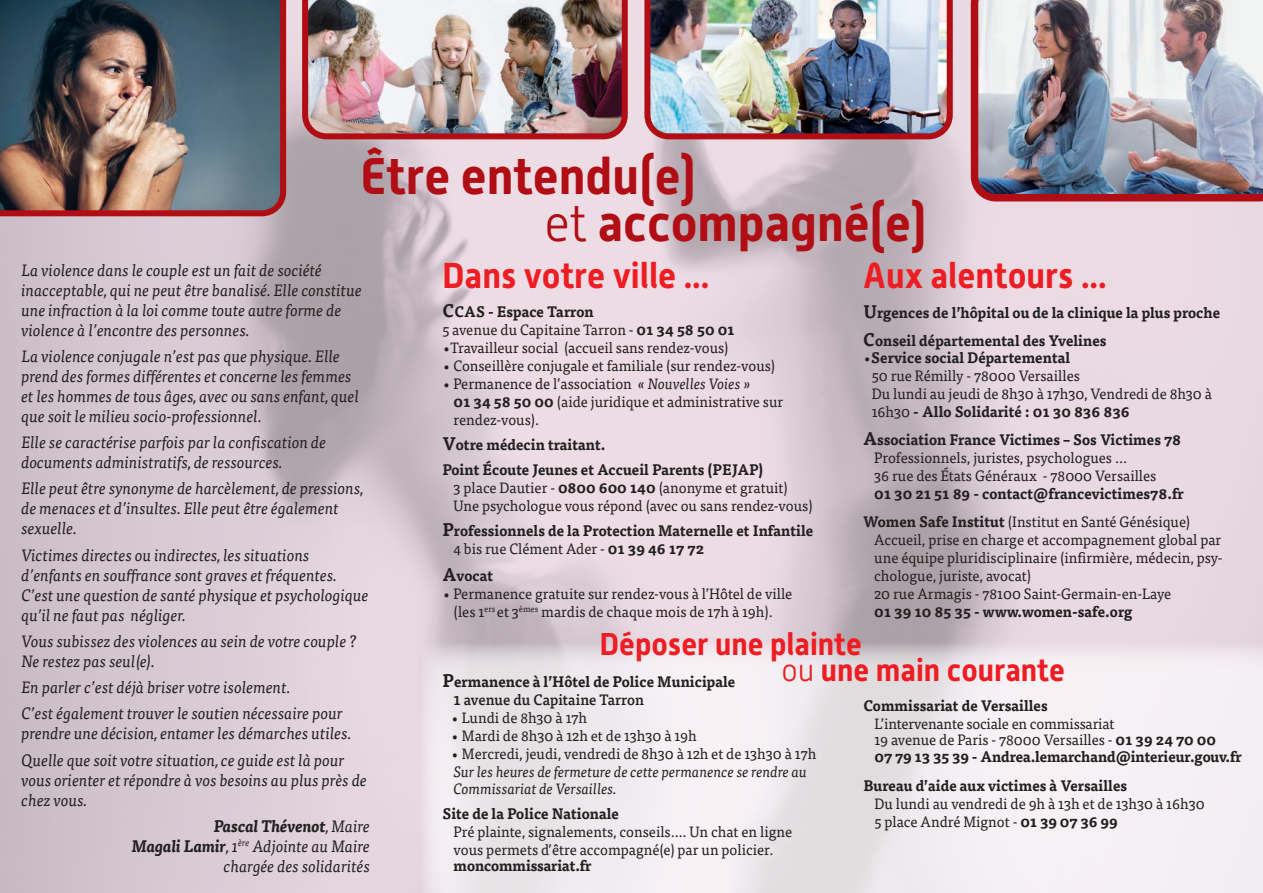
<style>
.page{position:relative;width:1263px;height:893px;background:#fff}
.page>*{position:absolute;margin:0;border:0;box-sizing:border-box;transform-origin:0 0}
.t1{font:700 51.45px/46.5px "Alwyn New";color:#b00d15;scale:.95 1}
.t2{font:700 36px "Alwyn New";color:#ee1d23;scale:.95 1}
.t3{font:700 31.5px/25.5px "Alwyn New";color:#ee1d23;scale:.95 1}
.t4{font:italic 16.5px/20px "Tisa OT";color:#231f20;scale:.95 1}
.t5{font:15px/18px "Tisa OT";color:#231f20;scale:.95 1}
.t6{font:700 15px/18px "Tisa OT";color:#231f20;scale:.95 1}
.t7{font:italic 15px/16.5px "Tisa OT";color:#231f20;scale:.95 1}
.s1{font-weight:300}
.s2{font-weight:700}
.s3{font-size:18px}
.s4{font-weight:400}
.s5{font-style:italic}
.s6{font-weight:700;font-size:18px}
.s7{font-weight:500;font-size:16.5px}
.s8{font-weight:500}
</style>
<div class="page">
<img style="left:0;top:0;width:286px;height:216px">
<img style="left:302px;top:0;width:326px;height:139px">
<img style="left:971px;top:0;width:292px;height:201px">
<img style="left:644px;top:0;width:309px;height:139px">
<svg style="left:421px;top:642px;width:842px;height:251px;fill:#f2edf0"></svg>
<h1 class="t1" style="left:544px;top:153px;width:404px;text-indent:-184px">Être entendu(e)<br><span class="s1">et</span> accompagné(e)</h1>
<h2 class="t2" style="left:442px;top:254px;width:283px">Dans votre ville ...</h2>
<h2 class="t2" style="left:863px;top:254px;width:258px">Aux alentours ...</h2>
<p class="t4" style="left:21px;top:260px;width:360px">La violence dans le couple est un fait de société inacceptable, qui ne peut être banalisé. Elle constitue une infraction à la loi comme toute autre forme de violence à l’encontre des personnes.</p>
<p class="t4" style="left:21px;top:346px;width:357px">La violence conjugale n’est pas que physique. Elle prend des formes différentes et concerne les femmes et les hommes de tous âges, avec ou sans enfant, quel que soit le milieu socio-professionnel.</p>
<p class="t4" style="left:21px;top:433px;width:322px">Elle se caractérise parfois par la confiscation de documents administratifs, de ressources.</p>
<p class="t4" style="left:21px;top:479px;width:361px">Elle peut être synonyme de harcèlement, de pressions, de menaces et d’insultes. Elle peut être également sexuelle.</p>
<p class="t4" style="left:21px;top:545px;width:367px">Victimes directes ou indirectes, les situations d’enfants en souffrance sont graves et fréquentes.<br>C’est une question de santé physique et psychologique qu’il ne faut pas négliger.</p>
<p class="t4" style="left:21px;top:631px;width:354px">Vous subissez des violences au sein de votre couple ?<br>Ne restez pas seul(e).</p>
<p class="t4" style="left:21px;top:674px;width:340px;line-height:26.2px">En parler c’est déjà briser votre isolement.<br>C’est également trouver le soutien nécessaire pour</p>
<p class="t4" style="left:21px;top:721px;width:349px;line-height:26.2px">prendre une décision, entamer les démarches utiles.<br>Quelle que soit votre situation, ce guide est là pour</p>
<p class="t4" style="left:21px;top:770px;width:365px">vous orienter et répondre à vos besoins au plus près de chez vous.</p>
<p class="t4" style="left:132px;top:816px;width:253px;text-align:right"><span class="s2">Pascal Thévenot</span>, Maire<br><span class="s2">Magali Lamir</span>, 1<sup>ère</sup> Adjointe au Maire chargée des solidarités</p>
<p class="t6" style="left:442px;top:304px;width:309px"><span class="s3">C</span>CAS - Espace Tarron<br><span class="s4">5 avenue du Capitaine Tarron -</span> 01 34 58 50 01</p>
<p class="t5" style="left:442px;top:339px;width:303px">•Travailleur social (accueil sans rendez-vous)</p>
<p class="t5" style="left:442px;top:357px;width:352px">• Conseillère conjugale et familiale (sur rendez-vous)</p>
<p class="t5" style="left:454px;top:375px;width:348px;text-indent:-11px">• Permanence de l’association <span class="s5">« Nouvelles Voies »<br></span><span class="s2">01 34 58 50 00</span> (aide juridique et administrative sur rendez-vous).</p>
<p class="t6" style="left:442px;top:433px;width:339px;line-height:25px"><span class="s3">V</span>otre médecin traitant.<br>Point Écoute Jeunes et Accueil Parents (PEJAP)</p>
<p class="t5" style="left:454px;top:479px;width:379px">3 place Dautier - <span class="s2">0800 600 140</span> (anonyme et gratuit)<br>Une psychologue vous répond (avec ou sans rendez-vous)</p>
<p class="t6" style="left:453px;top:523px;width:380px;text-indent:-11px"><span class="s3">P</span>rofessionnels de la Protection Maternelle et Infantile<br><span class="s4">4 bis rue Clément Ader -</span> 01 39 46 17 72</p>
<p class="t6" style="left:442px;top:567px;width:55px"><span class="s3">A</span>vocat</p>
<p class="t5" style="left:442px;top:585px;width:370px;text-align:center">• Permanence gratuite sur rendez-vous à l’Hôtel de ville (les 1<sup>ers</sup> et 3<sup>èmes</sup> mardis de chaque mois de 17h à 19h).</p>
<p class="t6" style="left:863px;top:300px;width:378px;line-height:28px"><span class="s3">U</span>rgences de l’hôpital ou de la clinique la plus proche<br><span class="s3">C</span>onseil départemental des Yvelines</p>
<p class="t5" style="left:872px;top:349px;width:360px;text-indent:-9px">•<span class="s2">Service social Départemental<br></span>50 rue Rémilly - 78000 Versailles<br>Du lundi au jeudi de 8h30 à 17h30, Vendredi de 8h30 à 16h30 <span class="s2">- Allo Solidarité : 01 30 836 836</span></p>
<p class="t5" style="left:874px;top:431px;width:325px;text-indent:-11px"><span class="s6">A</span><span class="s2">ssociation France Victimes – Sos Victimes 78<br></span>Professionnels, juristes, psychologues ...<br>36 rue des États Généraux - 78000 Versailles</p>
<p class="t6" style="left:863px;top:480px;width:346px;line-height:28px;text-align:center">01 30 21 51 89 - contact@francevictimes78.fr<br>Women Safe Institut <span class="s4">(Institut en Santé Génésique)</span></p>
<p class="t5" style="left:874px;top:531px;width:368px">Accueil, prise en charge et accompagnement global par une équipe pluridisciplinaire (infirmière, médecin, psy&shy;chologue, juriste, avocat)<br>20 rue Armagis - 78100 Saint-Germain-en-Laye</p>
<p class="t6" style="left:874px;top:603px;width:273px">01 39 10 85 35 - www.women-safe.org</p>
<h3 class="t3" style="left:781px;top:632px;width:300px;text-indent:-182px">Déposer une plainte<br><span class="s1">ou</span> une main courante</h3>
<p class="t6" style="left:454px;top:673px;width:298px;text-indent:-11px"><span class="s3">P</span>ermanence à l’Hôtel de Police Municipale<br><span class="s7">1</span> <span class="s8">avenue du Capitaine Tarron</span></p>
<p class="t5" style="left:451px;top:709px;width:145px">• Lundi de 8h30 à 17h</p>
<p class="t5" style="left:451px;top:727px;width:260px">• Mardi de 8h30 à 12h et de 13h30 à 19h</p>
<p class="t5" style="left:451px;top:745px;width:386px">• Mercredi, jeudi, vendredi de 8h30 à 12h et de 13h30 à 17h</p>
<p class="t7" style="left:454px;top:764px;width:374px">Sur les heures de fermeture de cette permanence se rendre au<br>Commissariat de Versailles.</p>
<p class="t6" style="left:442px;top:805px;width:187px">Site de la Police Nationale</p>
<p class="t5" style="left:454px;top:823px;width:358px">Pré plainte, signalements, conseils…. Un chat en ligne vous permets d’être accompagné(e) par un policier.</p>
<p class="t6" style="left:454px;top:857px;width:147px">moncommissariat.fr</p>
<p class="t6" style="left:863px;top:697px;width:196px">Commissariat de Versailles</p>
<p class="t5" style="left:874px;top:715px;width:388px;line-height:16.5px">L’intervenante sociale en commissariat<br>19 avenue de Paris - 78000 Versailles - <span class="s2">01 39 24 70 00<br>07 79 13 35 39 - Andrea.lemarchand@interieur.gouv.fr</span></p>
<p class="t6" style="left:863px;top:777px;width:279px">Bureau d’aide aux victimes à Versailles</p>
<p class="t5" style="left:874px;top:795px;width:349px">Du lundi au vendredi de 9h à 13h et de 13h30 à 16h30<br>5 place André Mignot - <span class="s2">01 39 07 36 99</span></p>
</div>
